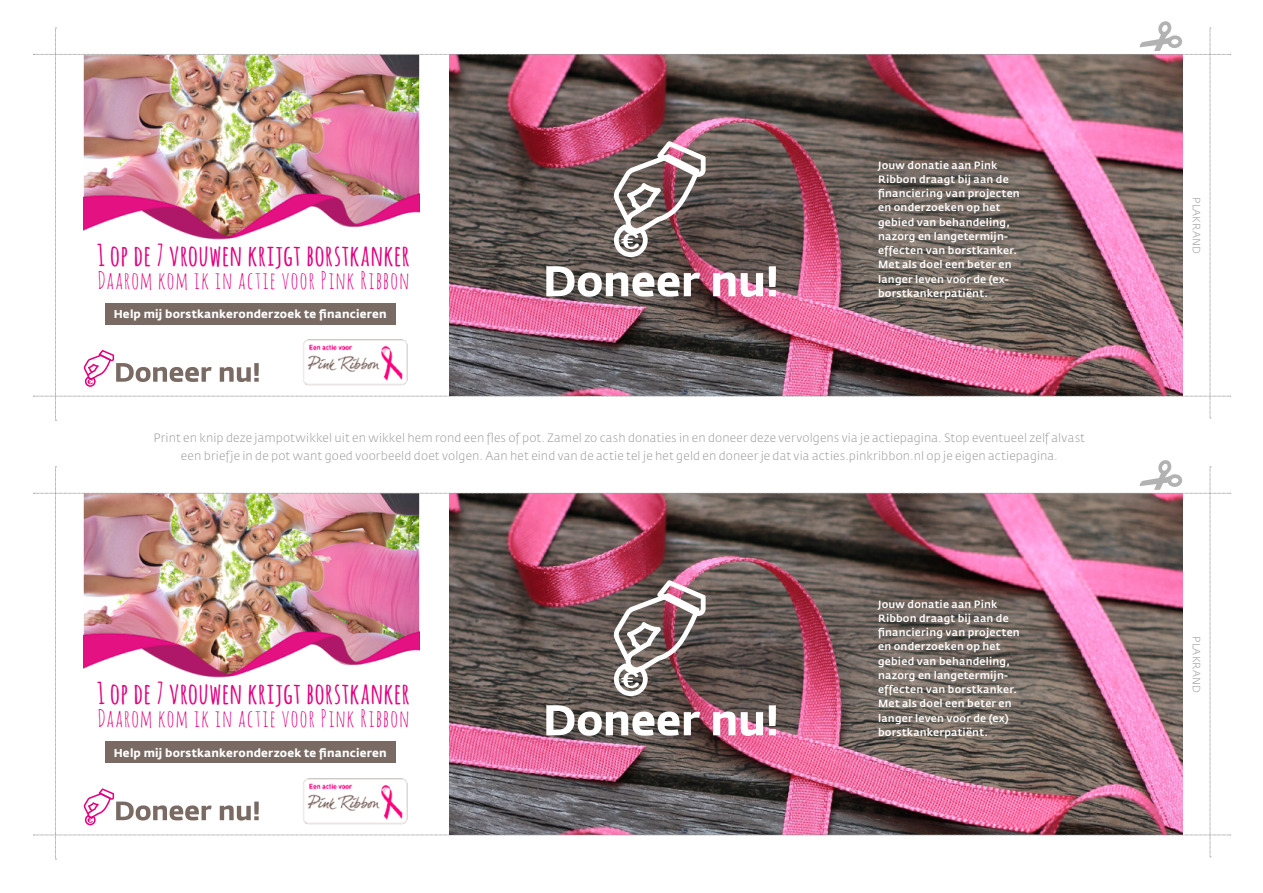
<style>
.page{position:relative;width:1263px;height:893px;background:#fff}
.page>*{position:absolute;margin:0;border:0;box-sizing:border-box;transform-origin:0 0}
.t1{font:700 29.1px "Amatic";letter-spacing:.045em;color:#e4007d}
.t2{font:23.7px "Amatic SC";letter-spacing:.045em;color:#e4007d}
.t3{font:300 12px/18px "KWF Fedra Sans";letter-spacing:.01em;color:#9d9d9c;text-align:center}
.t4{font:700 11.4px "KWF Fedra Sans";letter-spacing:.02em;color:#fff}
.t5{font:500 10.5px/14.2px "KWF Fedra Sans";letter-spacing:.02em;color:#fff}
.t6{font:300 10.5px "KWF Fedra Sans";letter-spacing:.02em;color:#9d9d9c}
</style>
<div class="page">
<img style="left:33px;top:21px;width:1198px;height:400px">
<img style="left:33px;top:460px;width:1198px;height:400px">
<p class="t1" style="left:98px;top:234px;width:313px">1 OP DE 7 VROUWEN KRIJGT BORSTKANKER</p>
<p class="t2" style="left:98px;top:265px;width:313px">Daarom kom ik in actie voor Pink Ribbon</p>
<p class="t4" style="left:114px;top:307px;width:274px">Help mij borstkankeronderzoek te financieren</p>
<p class="t5" style="left:878px;top:158px;width:143px">Jouw donatie aan Pink<br>Ribbon draagt bij aan de financiering van projecten en onderzoeken op het gebied van behandeling, nazorg en langetermijn&shy;effecten van borstkanker.<br>Met als doel een beter en langer leven voor de (ex&shy;borstkankerpatiënt.</p>
<p class="t3" style="left:154px;top:429px;width:933px">Print en knip deze jampotwikkel uit en wikkel hem rond een fles of pot. Zamel zo cash donaties in en doneer deze vervolgens via je actiepagina. Stop eventueel zelf alvast een briefje in de pot want goed voorbeeld doet volgen. Aan het eind van de actie tel je het geld en doneer je dat via acties.pinkribbon.nl op je eigen actiepagina.</p>
<p class="t1" style="left:98px;top:673px;width:313px">1 OP DE 7 VROUWEN KRIJGT BORSTKANKER</p>
<p class="t2" style="left:98px;top:703px;width:313px">Daarom kom ik in actie voor Pink Ribbon</p>
<p class="t4" style="left:114px;top:746px;width:274px">Help mij borstkankeronderzoek te financieren</p>
<p class="t5" style="left:878px;top:597px;width:143px">Jouw donatie aan Pink<br>Ribbon draagt bij aan de financiering van projecten en onderzoeken op het gebied van behandeling, nazorg en langetermijn&shy;effecten van borstkanker.<br>Met als doel een beter en langer leven voor de (ex)</p>
<p class="t5" style="left:878px;top:725px;width:111px">borstkankerpatiënt.</p>
<p class="t6" style="left:1202px;top:197px;width:58px;rotate:90deg">PLAKRAND</p>
<p class="t6" style="left:1202px;top:636px;width:58px;rotate:90deg">PLAKRAND</p>
</div>
